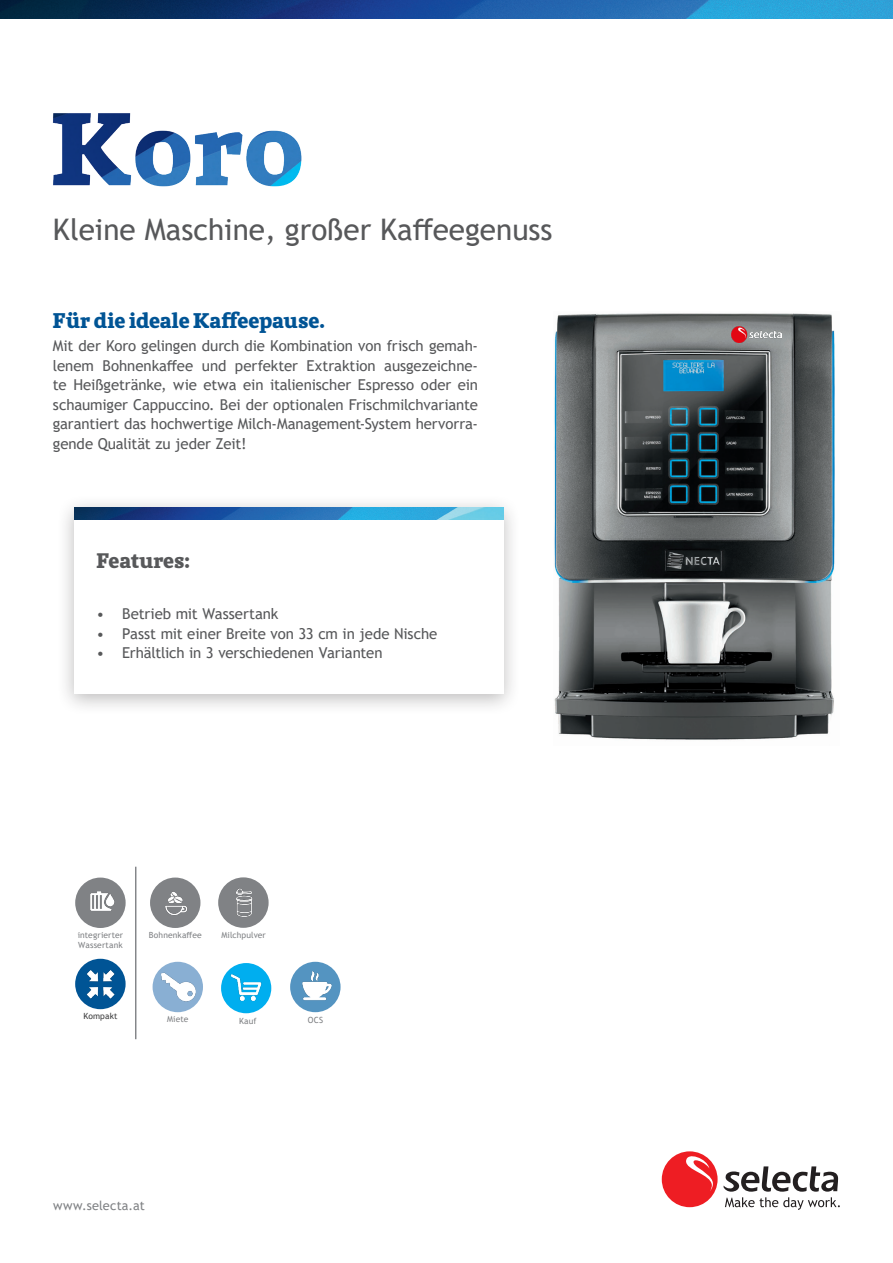
<style>
.page{position:relative;width:893px;height:1263px;background:#fff}
.page>*{position:absolute;margin:0;border:0;box-sizing:border-box;transform-origin:0 0}
.t1{font:29.7px "Trebuchet MS";color:#57585a}
.t2{font:900 21.15px "St Marie Pro";letter-spacing:.005em;color:#005495}
.HL{font:900 21px "St Marie Pro";color:#57585a}
.Copy{font:15px/19.5px "Trebuchet MS";letter-spacing:-.005em;color:#57585a;text-align:justify}
.t3{font:12.75px "Trebuchet MS";letter-spacing:.02em;color:#808285}
.SUB{font:8.55px "Trebuchet MS";letter-spacing:.01em;color:#808285}
.SUB-2{font:8.55px "Trebuchet MS";letter-spacing:.015em;color:#3e3e3f}
</style>
<div class="page">
<img style="left:0;top:0;width:893px;height:18px">
<div style="left:662px;top:1151px;width:56px;height:56px;background:#ee1d23;border-radius:50%"></div>
<svg style="left:686px;top:1151px;width:27px;height:40px"></svg>
<svg style="left:723px;top:1166px;width:117px;height:44px"></svg>
<img style="left:52px;top:113px;width:250px;height:74px">
<div style="left:56px;top:494px;width:465px;height:222px;background:#231f20;opacity:.3"></div>
<div style="left:74px;top:508px;width:429px;height:186px;background:#fff"></div>
<img style="left:74px;top:508px;width:429px;height:12px">
<div style="left:153px;top:962px;width:50px;height:50px;background:#89afd3;border-radius:50%"></div>
<div style="left:75px;top:959px;width:51px;height:50px;background:#005495;border-radius:50%"></div>
<div style="left:218px;top:877px;width:51px;height:51px;background:#808285;border-radius:50%"></div>
<div style="left:221px;top:963px;width:50px;height:50px;background:#00aeef;border-radius:50%"></div>
<hr style="left:135px;top:867px;width:1px;height:172px;background:#808285">
<img style="left:76px;top:961px;width:49px;height:44px">
<img style="left:222px;top:966px;width:47px;height:43px">
<img style="left:155px;top:965px;width:47px;height:42px">
<img style="left:290px;top:961px;width:51px;height:52px">
<img style="left:222px;top:883px;width:44px;height:39px">
<div style="left:150px;top:877px;width:50px;height:51px;background:#808285;border-radius:50%"></div>
<img style="left:153px;top:881px;width:44px;height:40px">
<img style="left:554px;top:313px;width:281px;height:427px">
<img style="left:731px;top:327px;width:51px;height:16px">
<svg style="left:75px;top:877px;width:51px;height:51px"></svg>
<img style="left:77px;top:883px;width:48px;height:40px">
<p class="t1" style="left:53px;top:211px;width:501px">Kleine Maschine, großer Kaffeegenuss</p>
<p class="t2" style="left:53px;top:307px;width:273px">Für die ideale Kaffeepause.</p>
<p class="Copy" style="left:53px;top:336px;width:427px">Mit der Koro gelingen durch die Kombination von frisch gemah&shy;lenem Bohnenkaffee und perfekter Extraktion ausgezeichne&shy;te Heißgetränke, wie etwa ein italienischer Espresso oder ein schaumiger Cappuccino. Bei der optionalen Frischmilchvariante garantiert das hochwertige Milch-Management-System hervorra&shy;gende Qualität zu jeder Zeit!</p>
<p class="HL" style="left:97px;top:548px;width:95px">Features:</p>
<p class="Copy" style="left:97px;top:604px;width:183px">• Betrieb mit Wassertank</p>
<p class="Copy" style="left:97px;top:623px;width:342px">• Passt mit einer Breite von 33 cm in jede Nische</p>
<p class="Copy" style="left:97px;top:643px;width:287px">• Erhältlich in 3 verschiedenen Varianten</p>
<p class="SUB" style="left:78px;top:930px;width:47px">integrierter</p>
<p class="SUB" style="left:149px;top:929px;width:54px">Bohnenkaffee</p>
<p class="SUB" style="left:78px;top:940px;width:46px">Wassertank</p>
<p class="SUB" style="left:222px;top:929px;width:46px">Milchpulver</p>
<p class="SUB-2" style="left:83px;top:1011px;width:35px">Kompakt</p>
<p class="SUB" style="left:167px;top:1014px;width:23px">Miete</p>
<p class="SUB" style="left:239px;top:1015px;width:19px">Kauf</p>
<p class="SUB" style="left:308px;top:1014px;width:17px">OCS</p>
<p class="t3" style="left:53px;top:1197px;width:93px">www.selecta.at</p>
</div>
